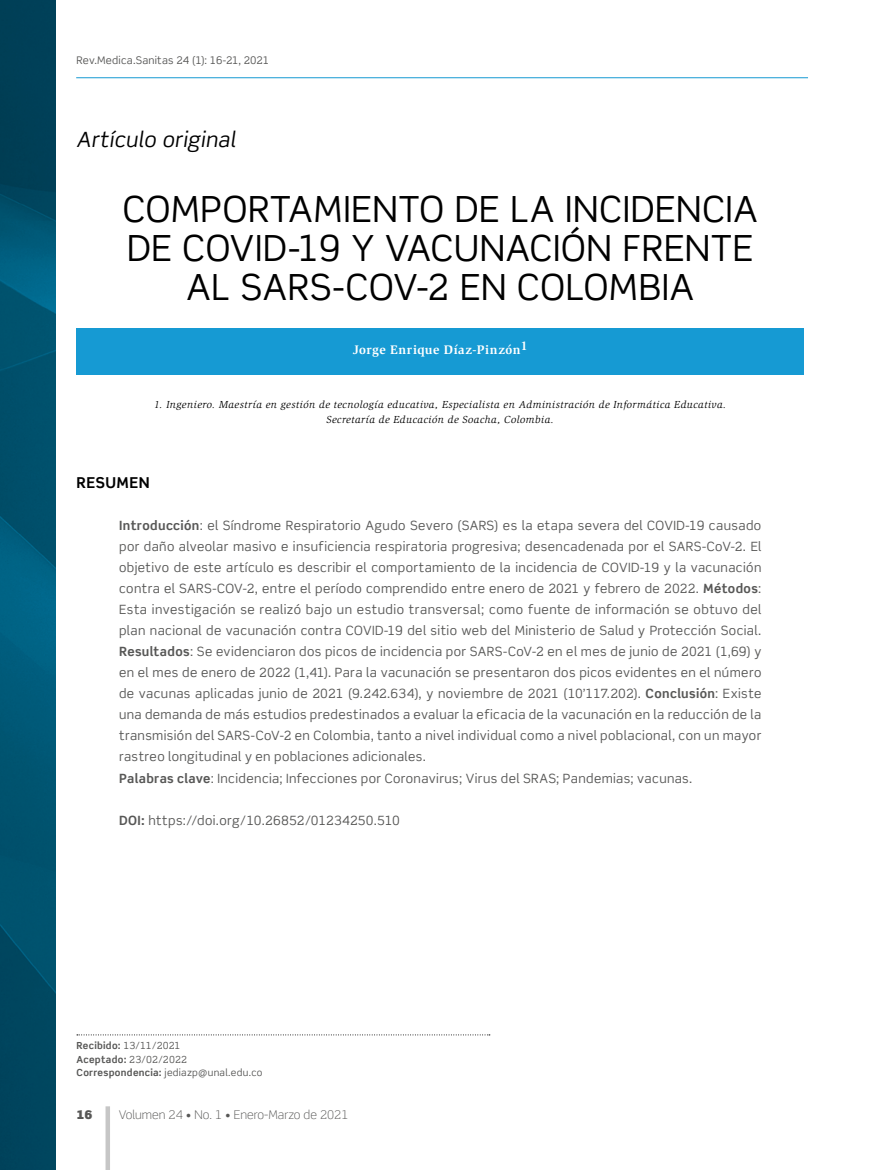
<style>
.page{position:relative;width:872px;height:1170px;background:#fff}
.page>*{position:absolute;margin:0;border:0;box-sizing:border-box;transform-origin:0 0}
._05Tit_princ{font:36px/39px "Scene Std";letter-spacing:.015em;color:#000;text-align:center}
._04Antetitulo{font:italic 21px "Scene Std";letter-spacing:.02em;color:#000}
._09Subt_1{font:700 15px "Scene Std";letter-spacing:.03em;color:#000}
._11Resumen_-_abstrac{font:12.75px/21px "Scene Std";letter-spacing:.03em;color:#575756;text-align:justify}
._07Autores{font:700 12.75px "Slimbach Std";letter-spacing:.04em;color:#fff}
.t1{font:300 12px "Scene Std";color:#575756}
.t2{font:900 12px "Scene Std";color:#575756}
._08Filiacion_Autores{font:italic 10.5px/15px "Slimbach Std";letter-spacing:.045em;color:#000;text-align:center}
.t3{font:10.5px "Scene Std";letter-spacing:.02em;color:#575756}
._03pie_de_pagina{font:9.75px "Scene Std";letter-spacing:.025em;color:#575756}
.s1{font-style:inherit}
.s2{font-weight:700}
</style>
<div class="page">
<hr style="left:106px;top:1106px;width:4px;height:63px;background:#c6c6c6">
<hr style="left:76px;top:77px;width:732px;height:1px;background:#169ad3">
<img style="left:0;top:0;width:55px;height:1169px">
<svg style="left:77px;top:1034px;width:413px;height:1px"></svg>
<div style="left:77px;top:328px;width:727px;height:47px;background:#169ad3"></div>
<p class="t3" style="left:77px;top:53px;width:194px">Rev.Medica.Sanitas <span class="s1">24 (1): 16-21, 2021</span></p>
<p class="_04Antetitulo" style="left:77px;top:127px;width:160px">Artículo original</p>
<p class="_05Tit_princ" style="left:123px;top:189px;width:636px">COMPORTAMIENTO DE LA INCIDENCIA<br>DE COVID-19 Y VACUNACIÓN FRENTE<br>AL SARS-COV-2 EN COLOMBIA</p>
<p class="_07Autores" style="left:353px;top:342px;width:176px">Jorge Enrique Díaz-Pinzón1</p>
<p class="_08Filiacion_Autores" style="left:154px;top:397px;width:573px">1. Ingeniero. Maestría en gestión de tecnología educativa, Especialista en Administración de Informática Educativa.<br>Secretaría de Educación de Soacha, Colombia.</p>
<p class="_09Subt_1" style="left:77px;top:473px;width:75px">RESUMEN</p>
<p class="_11Resumen_-_abstrac" style="left:119px;top:515px;width:644px"><span class="s2">Introducción</span>: el Síndrome Respiratorio Agudo Severo (SARS) es la etapa severa del COVID-19 causado por daño alveolar masivo e insuficiencia respiratoria progresiva; desencadenada por el SARS-CoV-2. El objetivo de este artículo es describir el comportamiento de la incidencia de COVID-19 y la vacunación contra el SARS-COV-2, entre el período comprendido entre enero de 2021 y febrero de 2022. <span class="s2">Métodos</span>:<br>Esta investigación se realizó bajo un estudio transversal; como fuente de información se obtuvo del plan nacional de vacunación contra COVID-19 del sitio web del Ministerio de Salud y Protección Social.<br><span class="s2">Resultados</span>: Se evidenciaron dos picos de incidencia por SARS-CoV-2 en el mes de junio de 2021 (1,69) y en el mes de enero de 2022 (1,41). Para la vacunación se presentaron dos picos evidentes en el número de vacunas aplicadas junio de 2021 (9.242.634), y noviembre de 2021 (10’117.202). <span class="s2">Conclusión</span>: Existe una demanda de más estudios predestinados a evaluar la eficacia de la vacunación en la reducción de la transmisión del SARS-CoV-2 en Colombia, tanto a nivel individual como a nivel poblacional, con un mayor rastreo longitudinal y en poblaciones adicionales.</p>
<p class="_11Resumen_-_abstrac" style="left:119px;top:767px;width:575px"><span class="s2">Palabras clave</span>: Incidencia; Infecciones por Coronavirus; Virus del SRAS; Pandemias; vacunas.</p>
<p class="_11Resumen_-_abstrac" style="left:119px;top:809px;width:282px"><span class="s2">DOI:</span> https://doi.org/10.26852/01234250.510</p>
<p class="_03pie_de_pagina" style="left:77px;top:1039px;width:105px"><span class="s2">Recibido:</span> 13/11/2021</p>
<p class="_03pie_de_pagina" style="left:77px;top:1053px;width:112px"><span class="s2">Aceptado:</span> 23/02/2022</p>
<p class="_03pie_de_pagina" style="left:77px;top:1066px;width:187px"><span class="s2">Correspondencia:</span> jediazp@unal.edu.co</p>
<p class="t2" style="left:76px;top:1106px;width:18px">16</p>
<p class="t1" style="left:119px;top:1106px;width:231px">Volumen 24 • No. 1 • Enero-Marzo de 2021</p>
</div>
